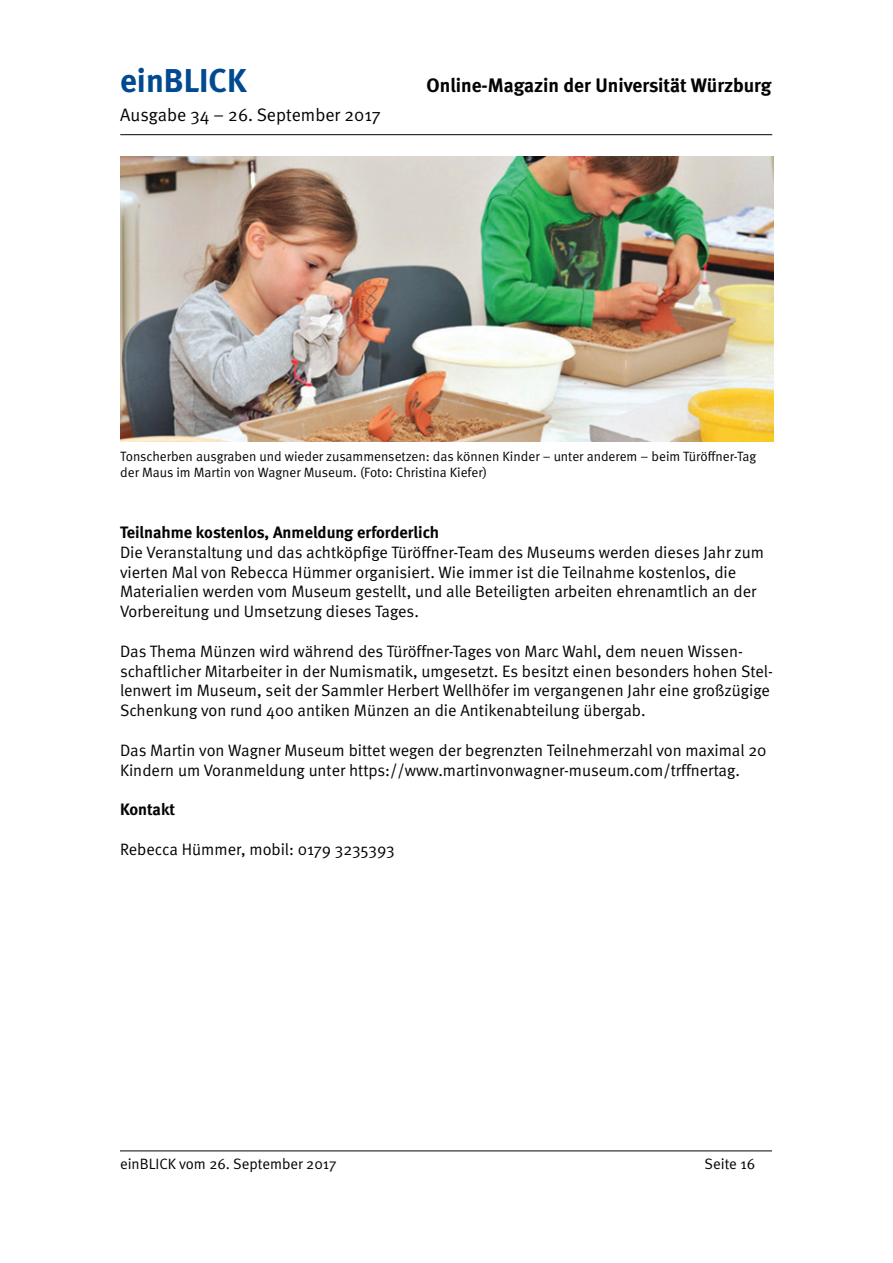
<style>
.page{position:relative;width:893px;height:1263px;background:#fff}
.page>*{position:absolute;margin:0;border:0;box-sizing:border-box;transform-origin:0 0}
.t1{font:700 33px "Meta";color:#014990}
.t2{font:700 19.5px "Meta";color:#040503}
.t3{font:18px "Meta Normal";color:#040503}
.t4{font:16.5px/19.8px "Meta Normal";color:#040503}
.t5{font:700 16.5px "Meta";color:#040503}
.t6{font:15px "Meta Normal";color:#040503}
.t7{font:13.5px/16.2px "Meta Normal";color:#040503}
</style>
<div class="page">
<hr style="left:120px;top:134px;width:652px;height:1px;background:#040503">
<hr style="left:120px;top:1150px;width:652px;height:1px;background:#040503">
<img style="left:120px;top:157px;width:653px;height:284px">
<h1 class="t1" style="left:120px;top:61px;width:128px">einBLICK</h1>
<p class="t2" style="left:427px;top:74px;width:346px">Online-Magazin der Universität Würzburg</p>
<p class="t3" style="left:120px;top:105px;width:262px">Ausgabe 34 – 26. September 2017</p>
<p class="t7" style="left:120px;top:448px;width:637px">Tonscherben ausgraben und wieder zusammensetzen: das können Kinder – unter anderem – beim Türöffner-Tag der Maus im Martin von Wagner Museum. (Foto: Christina Kiefer)</p>
<p class="t5" style="left:120px;top:522px;width:321px">Teilnahme kostenlos, Anmeldung erforderlich</p>
<p class="t4" style="left:120px;top:542px;width:645px">Die Veranstaltung und das achtköpfige Türöffner-Team des Museums werden dieses Jahr zum vierten Mal von Rebecca Hümmer organisiert. Wie immer ist die Teilnahme kostenlos, die Materialien werden vom Museum gestellt, und alle Beteiligten arbeiten ehrenamtlich an der Vorbereitung und Umsetzung dieses Tages.</p>
<p class="t4" style="left:120px;top:641px;width:654px">Das Thema Münzen wird während des Türöffner-Tages von Marc Wahl, dem neuen Wissen&shy;schaftlicher Mitarbeiter in der Numismatik, umgesetzt. Es besitzt einen besonders hohen Stel&shy;lenwert im Museum, seit der Sammler Herbert Wellhöfer im vergangenen Jahr eine großzügige Schenkung von rund 400 antiken Münzen an die Antikenabteilung übergab.</p>
<p class="t4" style="left:120px;top:740px;width:648px">Das Martin von Wagner Museum bittet wegen der begrenzten Teilnehmerzahl von maximal 20<br>Kindern um Voranmeldung unter https://www.martinvonwagner-museum.com/trffnertag.</p>
<p class="t5" style="left:120px;top:800px;width:57px">Kontakt</p>
<p class="t4" style="left:120px;top:839px;width:276px">Rebecca Hümmer, mobil: 0179 3235393</p>
<p class="t6" style="left:120px;top:1155px;width:218px">einBLICK vom 26. September 2017</p>
<p class="t6" style="left:705px;top:1155px;width:52px">Seite 16</p>
</div>
